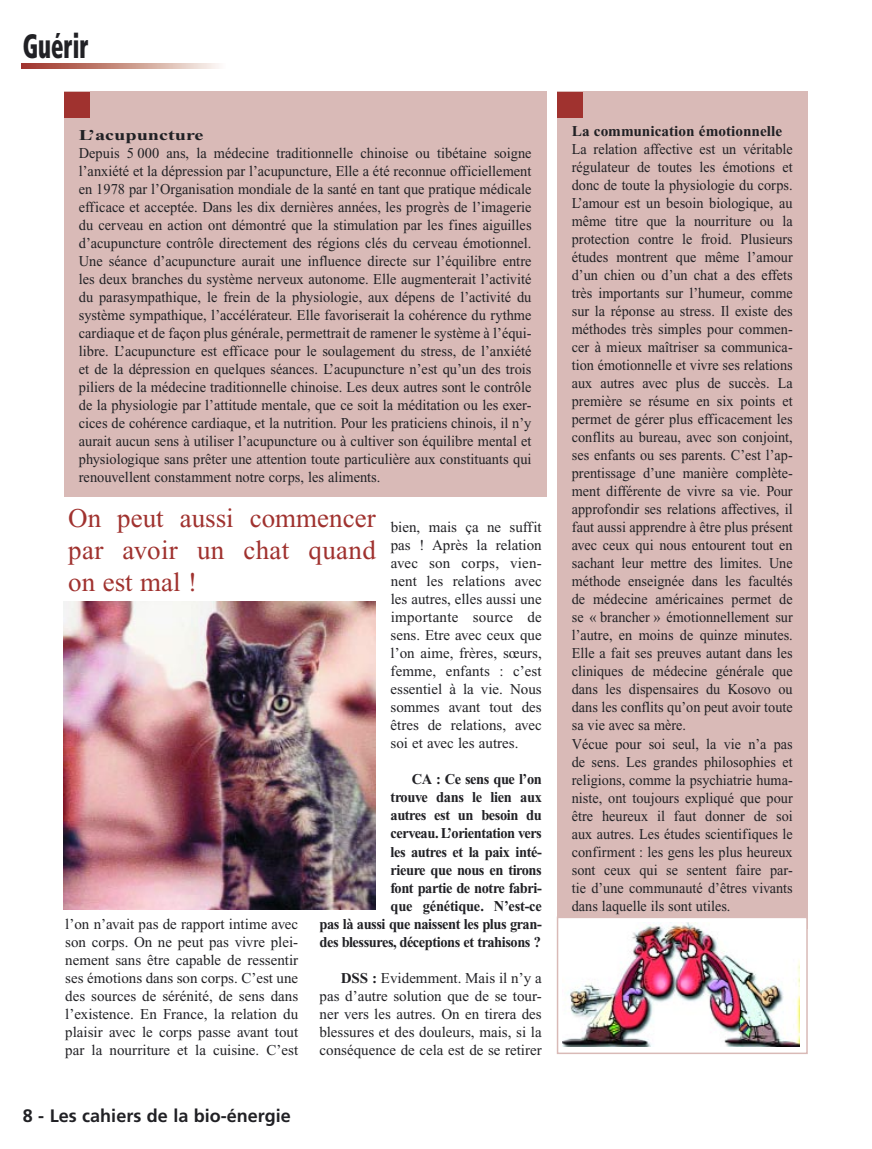
<style>
.page{position:relative;width:872px;height:1149px;background:#fff}
.page>*{position:absolute;margin:0;border:0;box-sizing:border-box;transform-origin:0 0}
.titre_haut_de_page_gauche{font:900 condensed 33.75px "Frutiger";color:#212125;scale:.67 1}
.Bloc_intertitre_article{font:27px/32.4px "Times New Roman";color:#a0322f;text-align:justify}
.num_page_gauche{font:700 18px "Frutiger";color:#212125}
.texte_général_articles{font:15px/18px "Times New Roman";color:#212125;text-align:justify;scale:.95 1}
.texte_général_articles-2{font:15px/18px "Times New Roman";color:#212125;text-align:justify;scale:.96 1}
.texte_général_articles-3{font:15px/18px "Times New Roman";color:#212125;text-align:justify}
.interviewer{font:700 15px/18px "Times New Roman";letter-spacing:-.03em;color:#212125;text-align:right;scale:.96 1}
.texte_général_articles-4{font:700 15px "Times New Roman";color:#212125}
.texte_général_articles-5{font:700 15px "Times New Roman";color:#212125;scale:1.35 1}
.s1{font-weight:700}
</style>
<div class="page">
<svg style="left:21px;top:64px;width:198px;height:4px"></svg>
<div style="left:64px;top:92px;width:482px;height:405px;background:#d9bab7"></div>
<div style="left:64px;top:92px;width:25px;height:25px;background:#a0322f"></div>
<div style="left:557px;top:92px;width:250px;height:836px;background:#d9bab7"></div>
<div style="left:557px;top:92px;width:25px;height:25px;background:#a0322f"></div>
<img style="left:64px;top:601px;width:311px;height:308px">
<div style="left:557px;top:917px;width:250px;height:135px;background:#fff"></div>
<img style="left:562px;top:922px;width:237px;height:124px">
<div style="left:557px;top:916px;width:250px;height:137px;border:2px solid #d9bab7"></div>
<p class="titre_haut_de_page_gauche" style="left:23px;top:25px;width:100px">Guérir</p>
<p class="texte_général_articles-5" style="left:79px;top:126px;width:94px">L’acupuncture</p>
<p class="texte_général_articles-2" style="left:79px;top:144px;width:473px">Depuis 5 000 ans, la médecine traditionnelle chinoise ou tibétaine soigne l’anxiété et la dépression par l’acupuncture, Elle a été reconnue officiellement en 1978 par l’Organisation mondiale de la santé en tant que pratique médicale efficace et acceptée. Dans les dix dernières années, les progrès de l’imagerie du cerveau en action ont démontré que la stimulation par les fines aiguilles d’acupuncture contrôle directement des régions clés du cerveau émotionnel.<br>Une séance d’acupuncture aurait une influence directe sur l’équilibre entre les deux branches du système nerveux autonome. Elle augmenterait l’activité du parasympathique, le frein de la physiologie, aux dépens de l’activité du système sympathique, l’accélérateur. Elle favoriserait la cohérence du rythme cardiaque et de façon plus générale, permettrait de ramener le système à l’équi&shy;libre. L’acupuncture est efficace pour le soulagement du stress, de l’anxiété et de la dépression en quelques séances. L’acupuncture n’est qu’un des trois piliers de la médecine traditionnelle chinoise. Les deux autres sont le contrôle de la physiologie par l’attitude mentale, que ce soit la méditation ou les exer&shy;cices de cohérence cardiaque, et la nutrition. Pour les praticiens chinois, il n’y aurait aucun sens à utiliser l’acupuncture ou à cultiver son équilibre mental et physiologique sans prêter une attention toute particulière aux constituants qui renouvellent constamment notre corps, les aliments.</p>
<p class="Bloc_intertitre_article" style="left:68px;top:501px;width:309px">On peut aussi commencer par avoir un chat quand on est mal !</p>
<p class="texte_général_articles-3" style="left:390px;top:518px;width:153px">bien, mais ça ne suffit pas ! Après la relation avec son corps, vien&shy;nent les relations avec les autres, elles aussi une importante source de sens. Etre avec ceux que l’on aime, frères, sœurs, femme, enfants : c’est essentiel à la vie. Nous sommes avant tout des êtres de relations, avec soi et avec les autres.</p>
<p class="interviewer" style="left:319px;top:770px;width:233px">CA : Ce sens que l’on<br>trouve dans le lien aux<br>autres est un besoin du<br>cerveau. L’orientation vers<br>les autres et la paix inté-<br>rieure que nous en tirons<br>font partie de notre fabri-<br>que génétique. N’est-ce<br>pas là aussi que naissent les plus gran&shy;des blessures, déceptions et trahisons ?</p>
<p class="texte_général_articles-3" style="left:319px;top:968px;width:224px;text-indent:21px"><span class="s1">DSS :</span> Evidemment. Mais il n’y a pas d’autre solution que de se tour&shy;ner vers les autres. On en tirera des blessures et des douleurs, mais, si la conséquence de cela est de se retirer</p>
<p class="texte_général_articles-3" style="left:65px;top:914px;width:234px">l’on n’avait pas de rapport intime avec son corps. On ne peut pas vivre plei&shy;nement sans être capable de ressentir ses émotions dans son corps. C’est une des sources de sérénité, de sens dans l’existence. En France, la relation du plaisir avec le corps passe avant tout par la nourriture et la cuisine. C’est</p>
<p class="num_page_gauche" style="left:23px;top:1104px;width:270px">8 - Les cahiers de la bio-énergie</p>
<p class="texte_général_articles-4" style="left:572px;top:123px;width:212px">La communication émotionnelle</p>
<p class="texte_général_articles" style="left:572px;top:140px;width:234px">La relation affective est un véritable régulateur de toutes les émotions et donc de toute la physiologie du corps.<br>L’amour est un besoin biologique, au même titre que la nourriture ou la protection contre le froid. Plusieurs études montrent que même l’amour d’un chien ou d’un chat a des effets très importants sur l’humeur, comme sur la réponse au stress. Il existe des méthodes très simples pour commen&shy;cer à mieux maîtriser sa communica&shy;tion émotionnelle et vivre ses relations aux autres avec plus de succès. La première se résume en six points et permet de gérer plus efficacement les conflits au bureau, avec son conjoint, ses enfants ou ses parents. C’est l’ap&shy;prentissage d’une manière complète&shy;ment différente de vivre sa vie. Pour approfondir ses relations affectives, il faut aussi apprendre à être plus présent avec ceux qui nous entourent tout en sachant leur mettre des limites. Une méthode enseignée dans les facultés de médecine américaines permet de se « brancher » émotionnellement sur l’autre, en moins de quinze minutes.<br>Elle a fait ses preuves autant dans les cliniques de médecine générale que dans les dispensaires du Kosovo ou dans les conflits qu’on peut avoir toute sa vie avec sa mère.</p>
<p class="texte_général_articles" style="left:572px;top:734px;width:234px">Vécue pour soi seul, la vie n’a pas de sens. Les grandes philosophies et religions, comme la psychiatrie huma&shy;niste, ont toujours expliqué que pour être heureux il faut donner de soi aux autres. Les études scientifiques le confirment : les gens les plus heureux sont ceux qui se sentent faire par&shy;tie d’une communauté d’êtres vivants dans laquelle ils sont utiles.</p>
</div>
